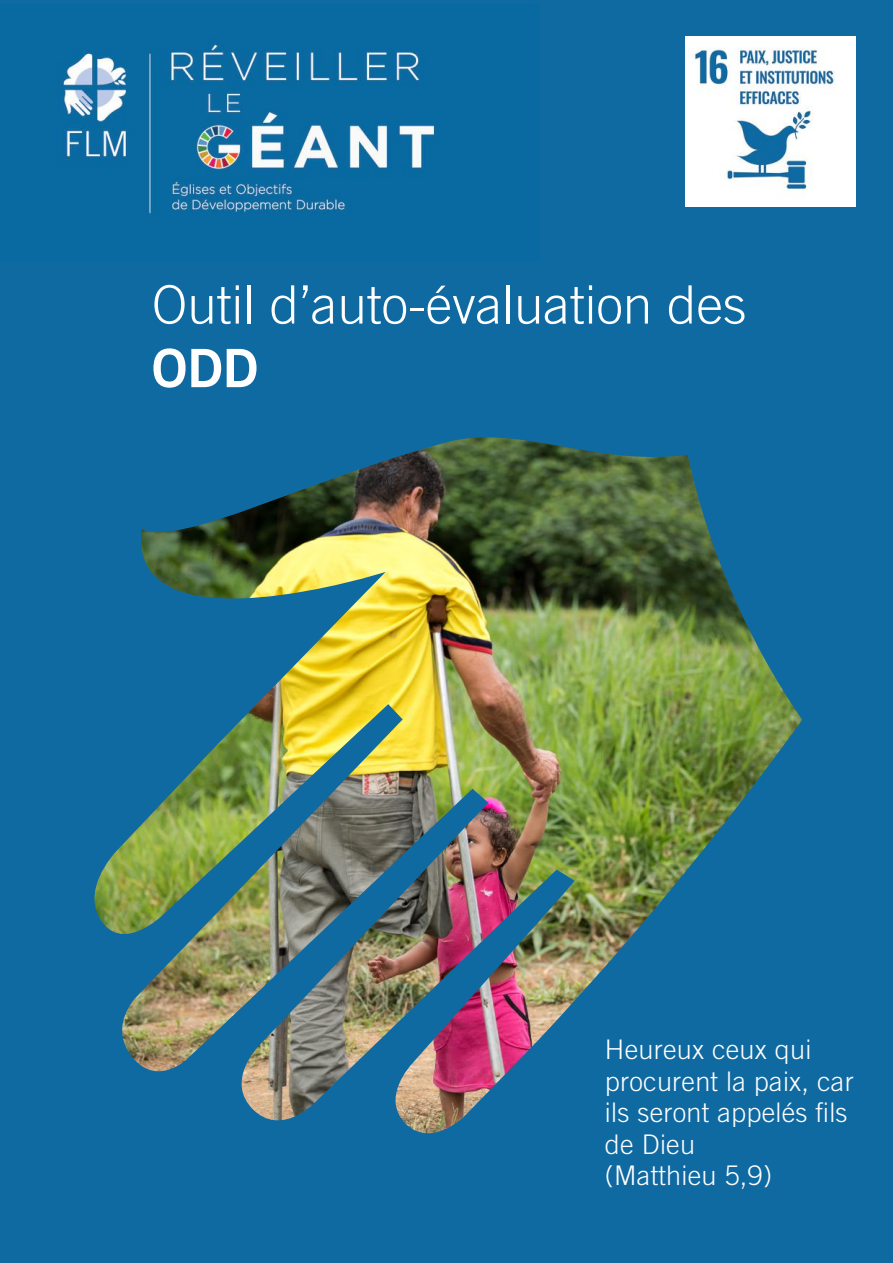
<style>
.page{position:relative;width:893px;height:1263px;background:#106aa2}
.page>*{position:absolute;margin:0;border:0;box-sizing:border-box;transform-origin:0 0}
.t1{font:300 52.95px "Trade Gothic LT Std";color:#fff}
.t2{font:52.95px "Trade Gothic LT Std Bd 2";color:#fff}
.t3{font:300 27px/31.5px "Trade Gothic LT Std";letter-spacing:.01em;color:#fff}
</style>
<div class="page">
<img style="left:94px;top:437px;width:708px;height:697px">
<img style="left:56px;top:38px;width:382px;height:180px">
<img style="left:686px;top:36px;width:170px;height:170px">
<h1 class="t1" style="left:152px;top:273px;width:596px">Outil d’auto-évaluation des</h1>
<h1 class="t2" style="left:152px;top:335px;width:108px">ODD</h1>
<p class="t3" style="left:605px;top:1033px;width:250px">Heureux ceux qui procurent la paix, car ils seront appelés fils de Dieu<br>(Matthieu 5,9)</p>
</div>
